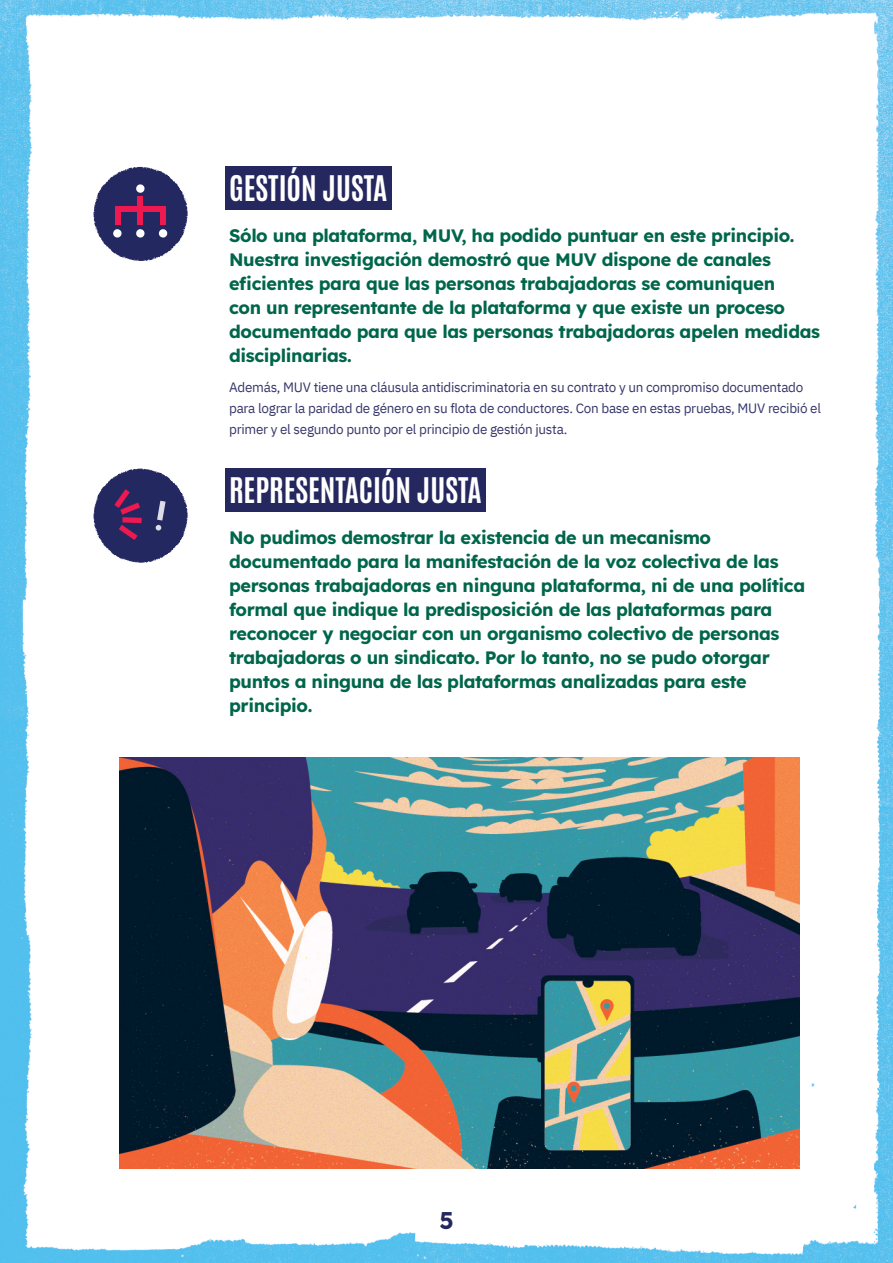
<style>
.page{position:relative;width:893px;height:1263px;background:#fff}
.page>*{position:absolute;margin:0;border:0;box-sizing:border-box;transform-origin:0 0}
.Pre-heading{font:700 30px "Antonio";color:#fff}
.t1{font:700 24px "Lexend Deca";color:#25275f}
.Small_Sub-heading{font:700 18px/24px "Lexend Deca";letter-spacing:-.02em;color:#00664b}
.Small_Sub-heading-2{font:13.5px/21px "IBM Plex Sans";letter-spacing:-.02em;color:#353669}
</style>
<div class="page">
<img style="left:0;top:0;width:893px;height:1263px">
<div style="left:225px;top:167px;width:166px;height:43px;background:#25275f"></div>
<div style="left:225px;top:468px;width:261px;height:43px;background:#25275f"></div>
<svg style="left:93px;top:167px;width:95px;height:94px"></svg>
<div style="left:115px;top:206px;width:51px;height:6px;background:#ed1950"></div>
<div style="left:138px;top:196px;width:5px;height:28px;background:#ed1950"></div>
<div style="left:115px;top:208px;width:5px;height:16px;background:#ed1950"></div>
<div style="left:160px;top:208px;width:6px;height:16px;background:#ed1950"></div>
<svg style="left:89px;top:464px;width:103px;height:103px"></svg>
<img style="left:119px;top:757px;width:680px;height:412px">
<p class="Pre-heading" style="left:229px;top:167px;width:159px">GESTIÓN JUSTA</p>
<p class="Small_Sub-heading" style="left:229px;top:223px;width:592px">Sólo una plataforma, MUV, ha podido puntuar en este principio.<br>Nuestra investigación demostró que MUV dispone de canales eficientes para que las personas trabajadoras se comuniquen<br>con un representante de la plataforma y que existe un proceso documentado para que las personas trabajadoras apelen medidas disciplinarias.</p>
<p class="Small_Sub-heading-2" style="left:229px;top:375px;width:593px">Además, MUV tiene una cláusula antidiscriminatoria en su contrato y un compromiso documentado para lograr la paridad de género en su flota de conductores. Con base en estas pruebas, MUV recibió el primer y el segundo punto por el principio de gestión justa.</p>
<p class="Pre-heading" style="left:229px;top:469px;width:254px">REPRESENTACIÓN JUSTA</p>
<p class="Small_Sub-heading" style="left:229px;top:524px;width:578px">No pudimos demostrar la existencia de un mecanismo documentado para la manifestación de la voz colectiva de las personas trabajadoras en ninguna plataforma, ni de una política formal que indique la predisposición de las plataformas para reconocer y negociar con un organismo colectivo de personas trabajadoras o un sindicato. Por lo tanto, no se pudo otorgar puntos a ninguna de las plataformas analizadas para este principio.</p>
<h2 class="t1" style="left:439px;top:1203px;width:16px">5</h2>
</div>
